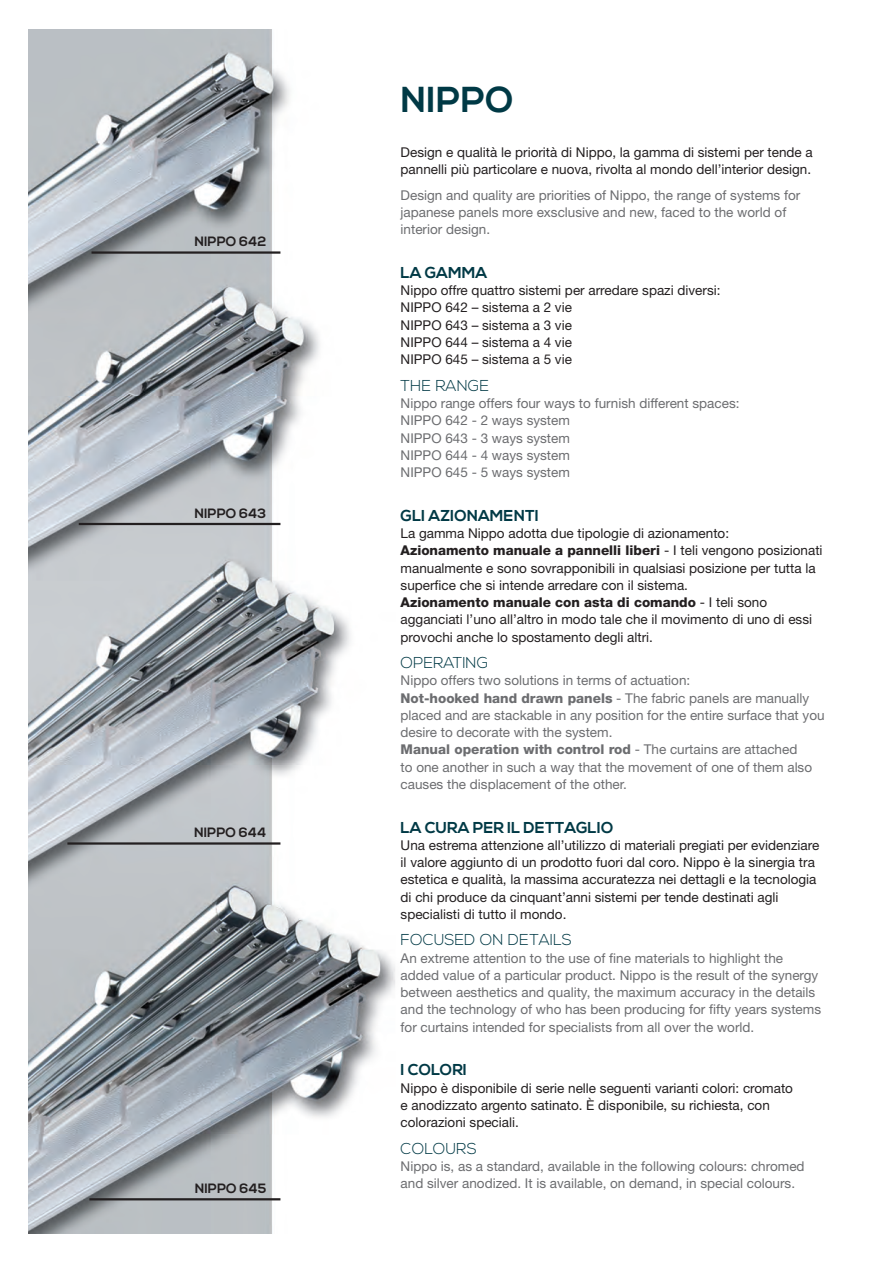
<style>
.page{position:relative;width:893px;height:1262px;background:#fff}
.page>*{position:absolute;margin:0;border:0;box-sizing:border-box;transform-origin:0 0}
.t1{font:700 36px "Nexa";letter-spacing:.01em;color:#003945}
.t2{font:700 15.75px "Nexa";color:#003945}
.t3{font:300 15.75px "Nexa";color:#003945}
.t4{font:13.5px/17.2px "Helvetica Neue";color:#231f20}
.t5{font:13.5px/17.2px "Helvetica Neue";color:#6c6d70}
.t6{font:700 13.5px "Nexa";color:#231f20}
.s1{font-weight:800}
</style>
<div class="page">
<img style="left:28px;top:30px;width:367px;height:1203px">
<hr style="left:91px;top:251px;width:189px;height:3px;background:#231f20">
<hr style="left:79px;top:523px;width:201px;height:2px;background:#231f20">
<hr style="left:67px;top:842px;width:213px;height:2px;background:#231f20">
<hr style="left:89px;top:1198px;width:191px;height:2px;background:#231f20">
<p class="t6" style="left:194px;top:234px;width:73px">NIPPO 642</p>
<p class="t6" style="left:194px;top:506px;width:73px">NIPPO 643</p>
<p class="t6" style="left:194px;top:825px;width:73px">NIPPO 644</p>
<p class="t6" style="left:195px;top:1181px;width:73px">NIPPO 645</p>
<h1 class="t1" style="left:400px;top:79px;width:115px">NIPPO</h1>
<p class="t4" style="left:400px;top:143px;width:414px">Design e qualità le priorità di Nippo, la gamma di sistemi per tende a pannelli più particolare e nuova, rivolta al mondo dell’interior design.</p>
<p class="t5" style="left:400px;top:186px;width:401px">Design and quality are priorities of Nippo, the range of systems for japanese panels more exsclusive and new, faced to the world of interior design.</p>
<p class="t2" style="left:400px;top:263px;width:88px">LA GAMMA</p>
<p class="t4" style="left:400px;top:282px;width:321px">Nippo offre quattro sistemi per arredare spazi diversi:<br>NIPPO 642 – sistema a 2 vie<br>NIPPO 643 – sistema a 3 vie<br>NIPPO 644 – sistema a 4 vie<br>NIPPO 645 – sistema a 5 vie</p>
<p class="t3" style="left:400px;top:376px;width:90px">THE RANGE</p>
<p class="t5" style="left:400px;top:394px;width:340px">Nippo range offers four ways to furnish different spaces:<br>NIPPO 642 - 2 ways system<br>NIPPO 643 - 3 ways system<br>NIPPO 644 - 4 ways system<br>NIPPO 645 - 5 ways system</p>
<p class="t2" style="left:400px;top:506px;width:140px">GLI AZIONAMENTI</p>
<p class="t4" style="left:400px;top:524px;width:423px">La gamma Nippo adotta due tipologie di azionamento:<br><span class="s1">Azionamento manuale a pannelli liberi</span> - I teli vengono posizionati manualmente e sono sovrapponibili in qualsiasi posizione per tutta la superfice che si intende arredare con il sistema.<br><span class="s1">Azionamento manuale con asta di comando</span> - I teli sono agganciati l’uno all’altro in modo tale che il movimento di uno di essi provochi anche lo spostamento degli altri.</p>
<p class="t3" style="left:400px;top:653px;width:89px">OPERATING</p>
<p class="t5" style="left:400px;top:672px;width:425px">Nippo offers two solutions in terms of actuation:<br><span class="s1">Not-hooked hand drawn panels</span> - The fabric panels are manually placed and are stackable in any position for the entire surface that you desire to decorate with the system.<br><span class="s1">Manual operation with control rod</span> - The curtains are attached<br>to one another in such a way that the movement of one of them also causes the displacement of the other.</p>
<p class="t2" style="left:400px;top:818px;width:214px">LA CURA PER IL DETTAGLIO</p>
<p class="t4" style="left:400px;top:836px;width:420px">Una estrema attenzione all’utilizzo di materiali pregiati per evidenziare il valore aggiunto di un prodotto fuori dal coro. Nippo è la sinergia tra estetica e qualità, la massima accuratezza nei dettagli e la tecnologia di chi produce da cinquant’anni sistemi per tende destinati agli specialisti di tutto il mondo.</p>
<p class="t3" style="left:400px;top:931px;width:173px">FOCUSED ON DETAILS</p>
<p class="t5" style="left:400px;top:949px;width:422px">An extreme attention to the use of fine materials to highlight the added value of a particular product. Nippo is the result of the synergy between aesthetics and quality, the maximum accuracy in the details and the technology of who has been producing for fifty years systems for curtains intended for specialists from all over the world.</p>
<p class="t2" style="left:400px;top:1061px;width:68px">I COLORI</p>
<p class="t4" style="left:400px;top:1079px;width:394px">Nippo è disponibile di serie nelle seguenti varianti colori: cromato e anodizzato argento satinato. È disponibile, su richiesta, con colorazioni speciali.</p>
<p class="t3" style="left:400px;top:1139px;width:78px">COLOURS</p>
<p class="t5" style="left:400px;top:1157px;width:405px">Nippo is, as a standard, available in the following colours: chromed and silver anodized. It is available, on demand, in special colours.</p>
</div>
